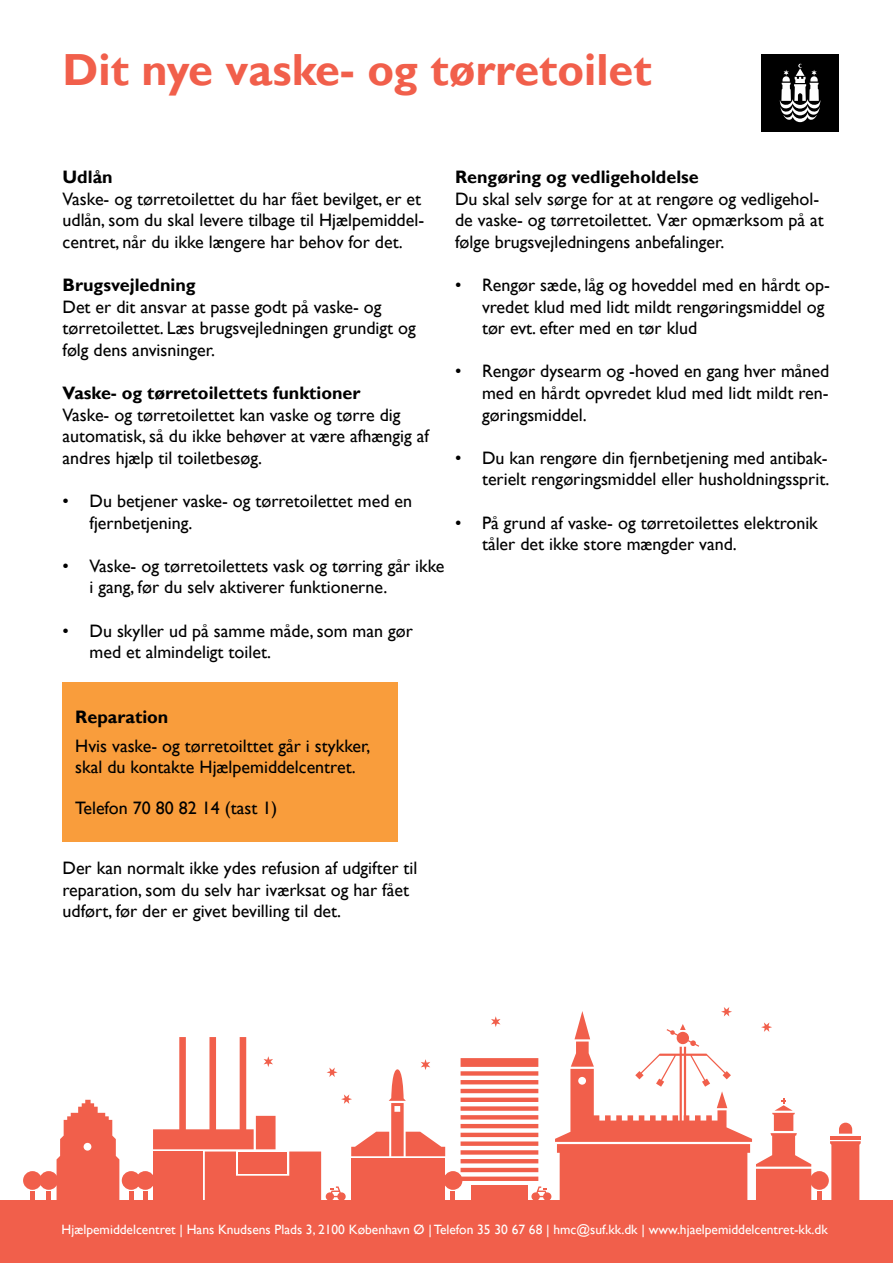
<style>
.page{position:relative;width:893px;height:1263px;background:#fff}
.page>*{position:absolute;margin:0;border:0;box-sizing:border-box;transform-origin:0 0}
.t1{font:700 45px "Gill Sans";color:#f15f4b}
.t2{font:18px/21.6px "Gill Sans";color:#000}
.t3{font:700 18px "Gill Sans";color:#000}
.t4{font:13.5px "Gill Sans";color:#fff}
</style>
<div class="page">
<div style="left:0;top:1200px;width:893px;height:63px;background:#f15f4b"></div>
<div style="left:761px;top:54px;width:78px;height:78px;background:#000"></div>
<svg style="left:780px;top:64px;width:40px;height:58px"></svg>
<svg style="left:839px;top:1123px;width:13px;height:11px"></svg>
<svg style="left:830px;top:1141px;width:31px;height:59px;background:#f26e5c"></svg>
<svg style="left:830px;top:1136px;width:31px;height:3px"></svg>
<div style="left:810px;top:1171px;width:19px;height:19px;background:#f15f4b;border-radius:50%"></div>
<div style="left:817px;top:1191px;width:5px;height:10px;background:#f15f4b"></div>
<div style="left:136px;top:1171px;width:19px;height:19px;background:#f15f4b;border-radius:50%"></div>
<hr style="left:143px;top:1191px;width:4px;height:10px;background:#f15f4b">
<div style="left:444px;top:1171px;width:18px;height:19px;background:#f15f4b;border-radius:50%"></div>
<hr style="left:451px;top:1191px;width:4px;height:10px;background:#f15f4b">
<div style="left:122px;top:1171px;width:19px;height:19px;background:#f15f4b;border-radius:50%"></div>
<hr style="left:129px;top:1191px;width:4px;height:10px;background:#f15f4b">
<div style="left:39px;top:1171px;width:19px;height:19px;background:#f15f4b;border-radius:50%"></div>
<hr style="left:47px;top:1191px;width:4px;height:10px;background:#f15f4b">
<div style="left:23px;top:1171px;width:19px;height:19px;background:#f15f4b;border-radius:50%"></div>
<div style="left:30px;top:1191px;width:5px;height:10px;background:#f15f4b"></div>
<svg style="left:461px;top:1007px;width:350px;height:193px"></svg>
<svg style="left:57px;top:1100px;width:62px;height:100px"></svg>
<svg style="left:153px;top:1037px;width:292px;height:163px"></svg>
<div style="left:63px;top:682px;width:335px;height:160px;background:#f99d3c"></div>
<h1 class="t1" style="left:63px;top:44px;width:591px">Dit nye vaske- og tørretoilet</h1>
<p class="t3" style="left:63px;top:166px;width:52px">Udlån</p>
<p class="t2" style="left:63px;top:188px;width:363px">Vaske- og tørretoilettet du har fået bevilget, er et udlån, som du skal levere tilbage til Hjælpemiddel&shy;centret, når du ikke længere har behov for det.</p>
<p class="t3" style="left:63px;top:274px;width:135px">Brugsvejledning</p>
<p class="t2" style="left:63px;top:296px;width:355px">Det er dit ansvar at passe godt på vaske- og tørretoilettet. Læs brugsvejledningen grundigt og følg dens anvisninger.</p>
<p class="t3" style="left:63px;top:382px;width:300px">Vaske- og tørretoilettets funktioner</p>
<p class="t2" style="left:63px;top:404px;width:368px">Vaske- og tørretoilettet kan vaske og tørre dig automatisk, så du ikke behøver at være afhængig af andres hjælp til toiletbesøg.</p>
<p class="t2" style="left:90px;top:490px;width:324px;text-indent:-27px">• Du betjener vaske- og tørretoilettet med en fjernbetjening.</p>
<p class="t2" style="left:90px;top:555px;width:356px;text-indent:-27px">• Vaske- og tørretoilettets vask og tørring går ikke i gang, før du selv aktiverer funktionerne.</p>
<p class="t2" style="left:90px;top:620px;width:325px;text-indent:-27px">• Du skyller ud på samme måde, som man gør med et almindeligt toilet.</p>
<p class="t3" style="left:455px;top:166px;width:245px">Rengøring og vedligeholdelse</p>
<p class="t2" style="left:455px;top:188px;width:370px">Du skal selv sørge for at at rengøre og vedligehol&shy;de vaske- og tørretoilettet. Vær opmærksom på at følge brugsvejledningens anbefalinger.</p>
<p class="t2" style="left:482px;top:274px;width:349px;text-indent:-27px">• Rengør sæde, låg og hoveddel med en hårdt op&shy;vredet klud med lidt mildt rengøringsmiddel og tør evt. efter med en tør klud</p>
<p class="t2" style="left:482px;top:360px;width:349px;text-align:justify;text-indent:-27px">• Rengør dysearm og -hoved en gang hver måned med en hårdt opvredet klud med lidt mildt ren&shy;gøringsmiddel.</p>
<p class="t2" style="left:455px;top:447px;width:376px;text-align:right">• Du kan rengøre din fjernbetjening med antibak&shy;terielt rengøringsmiddel eller husholdningssprit.</p>
<p class="t2" style="left:482px;top:512px;width:337px;text-indent:-27px">• På grund af vaske- og tørretoilettes elektronik tåler det ikke store mængder vand.</p>
<p class="t3" style="left:75px;top:707px;width:95px">Reparation</p>
<p class="t2" style="left:75px;top:736px;width:297px;line-height:20.7px">Hvis vaske- og tørretoilttet går i stykker, skal du kontakte Hjælpemiddelcentret.</p>
<p class="t2" style="left:75px;top:797px;width:203px">Telefon 70 80 82 14 (tast 1)</p>
<p class="t2" style="left:63px;top:857px;width:356px">Der kan normalt ikke ydes refusion af udgifter til reparation, som du selv har iværksat og har fået udført, før der er givet bevilling til det.</p>
<p class="t4" style="left:62px;top:1221px;width:768px">Hjælpemiddelcentret | Hans Knudsens Plads 3, 2100 København Ø | Telefon 35 30 67 68 | hmc@suf.kk.dk | www.hjaelpemiddelcentret-kk.dk</p>
</div>
